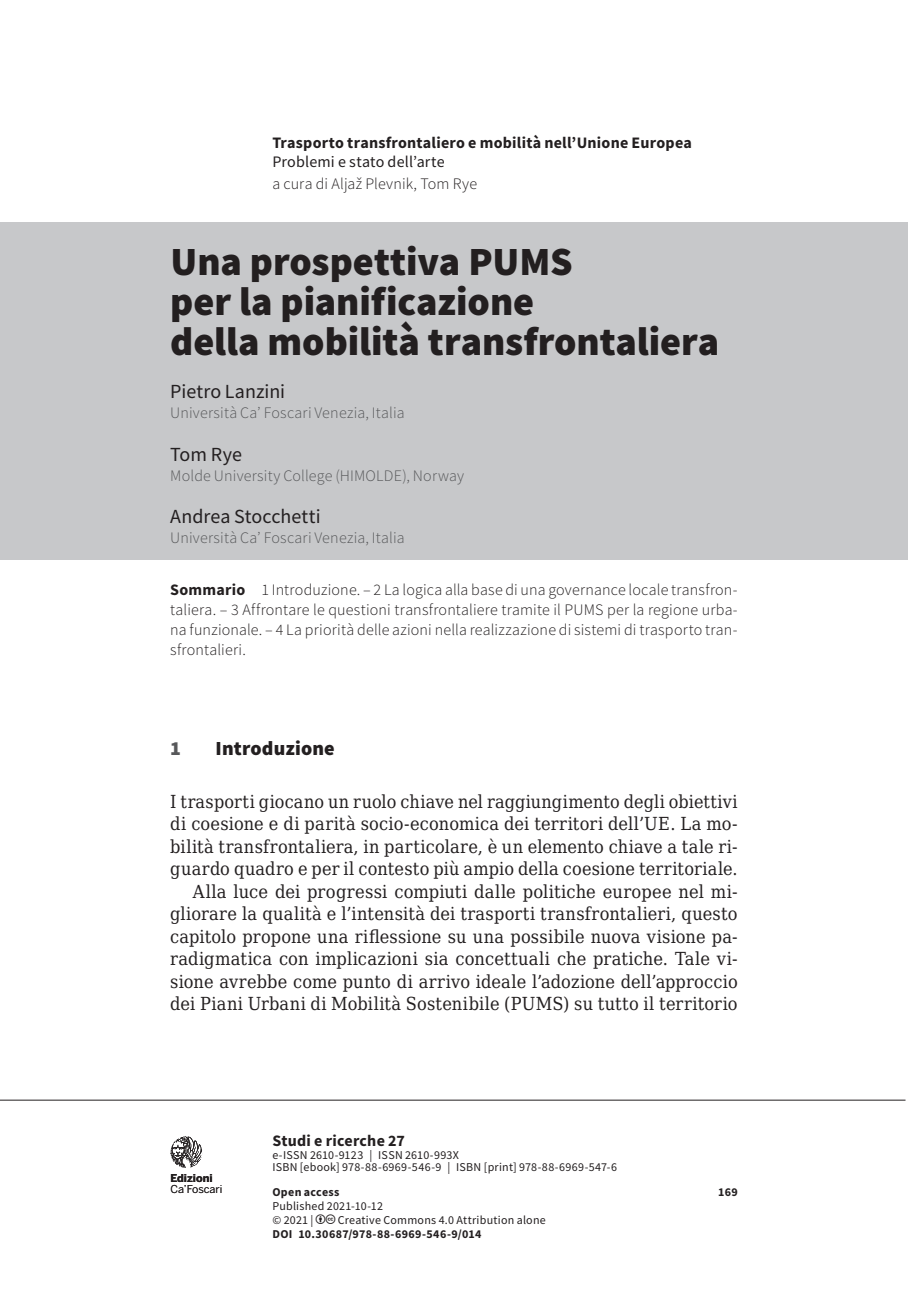
<style>
.page{position:relative;width:908px;height:1304px;background:#fff}
.page>*{position:absolute;margin:0;border:0;box-sizing:border-box;transform-origin:0 0}
.t1{font:900 40px/40px "Source Sans Pro";color:#231f20}
.t2{font:20px "Source Sans Pro";color:#231f20}
.t3{font:900 20px "Source Sans Pro";letter-spacing:.01em;color:#231f20}
.t4{font:900 20px "Source Sans Pro";color:#57585a}
.t5{font:18px/22.4px "DejaVu Serif Condensed";letter-spacing:.01em;color:#231f20;text-align:right}
.t6{font:300 16px/20px "Source Sans Pro";letter-spacing:.01em;color:#231f20;text-align:justify}
.t7{font:300 16px "Source Sans Pro";letter-spacing:.01em;color:#57585a}
.t8{font:700 16px "Source Sans Pro";letter-spacing:.015em;color:#231f20}
.t9{font:16px "Source Sans Pro";letter-spacing:.01em;color:#231f20}
.t10{font:12px/12.4px "Source Sans Pro";letter-spacing:.02em;color:#231f20}
.t11{font:700 12px "Source Sans Pro";letter-spacing:.025em;color:#231f20}
.t12{font:10.8px "Benton Sans";letter-spacing:-.01em;color:#231f20}
.t13{font:700 10.8px "Benton Sans";color:#231f20}
.s1{font-weight:700}
</style>
<div class="page">
<hr style="left:0;top:1100px;width:905px;height:1px;background:#231f20">
<svg style="left:170px;top:1136px;width:32px;height:32px"></svg>
<div style="left:0;top:223px;width:907px;height:337px;background:#c7c8ca"></div>
<p class="t8" style="left:272px;top:132px;width:421px">Trasporto transfrontaliero e mobilità nell’Unione Europea</p>
<p class="t9" style="left:272px;top:152px;width:174px">Problemi e stato dell’arte</p>
<p class="t6" style="left:272px;top:174px;width:206px">a cura di Aljaž Plevnik, Tom Rye</p>
<h1 class="t1" style="left:170px;top:241px;width:550px">Una prospettiva PUMS<br>per la pianificazione<br>della mobilità transfrontaliera</h1>
<p class="t2" style="left:170px;top:379px;width:116px">Pietro Lanzini</p>
<p class="t7" style="left:170px;top:403px;width:236px">Università Ca’ Foscari Venezia, Italia</p>
<p class="t2" style="left:170px;top:441px;width:73px">Tom Rye</p>
<p class="t7" style="left:170px;top:465px;width:295px">Molde University College (HIMOLDE), Norway</p>
<p class="t2" style="left:170px;top:504px;width:152px">Andrea Stocchetti</p>
<p class="t7" style="left:170px;top:528px;width:236px">Università Ca’ Foscari Venezia, Italia</p>
<p class="t6" style="left:170px;top:579px;width:568px"><span class="s1">Sommario</span> 1 Introduzione. – 2 La logica alla base di una governance locale transfron&shy;taliera. – 3 Affrontare le questioni transfrontaliere tramite il PUMS per la regione urba&shy;na funzionale. – 4 La priorità delle azioni nella realizzazione di sistemi di trasporto tran&shy;sfrontalieri.</p>
<p class="t4" style="left:170px;top:735px;width:12px">1</p>
<p class="t3" style="left:215px;top:735px;width:120px">Introduzione</p>
<p class="t5" style="left:170px;top:790px;width:568px">I trasporti giocano un ruolo chiave nel raggiungimento degli obiettivi di coesione e di parità socio-economica dei territori dell’UE. La mo&shy;bilità transfrontaliera, in particolare, è un elemento chiave a tale ri&shy;guardo quadro e per il contesto più ampio della coesione territoriale.<br>Alla luce dei progressi compiuti dalle politiche europee nel mi&shy;gliorare la qualità e l’intensità dei trasporti transfrontalieri, questo capitolo propone una riflessione su una possibile nuova visione pa&shy;radigmatica con implicazioni sia concettuali che pratiche. Tale vi&shy;sione avrebbe come punto di arrivo ideale l’adozione dell’approccio dei Piani Urbani di Mobilità Sostenibile (PUMS) su tutto il territorio</p>
<p class="t13" style="left:170px;top:1171px;width:44px">Edizioni</p>
<p class="t12" style="left:170px;top:1183px;width:53px">Ca’Foscari</p>
<p class="t8" style="left:272px;top:1130px;width:134px">Studi e ricerche 27</p>
<p class="t10" style="left:272px;top:1149px;width:346px">e-ISSN 2610-9123 | ISSN 2610-993X<br>ISBN [ebook] 978-88-6969-546-9 | ISBN [print] 978-88-6969-547-6</p>
<p class="t11" style="left:272px;top:1184px;width:69px">Open access</p>
<p class="t11" style="left:718px;top:1184px;width:21px">169</p>
<p class="t10" style="left:272px;top:1199px;width:112px;line-height:14.2px">Published 2021-10-12 © 2021 |</p>
<p class="t10" style="left:337px;top:1214px;width:209px">Creative Commons 4.0 Attribution alone</p>
<p class="t11" style="left:272px;top:1226px;width:210px">DOI 10.30687/978-88-6969-546-9/014</p>
</div>
